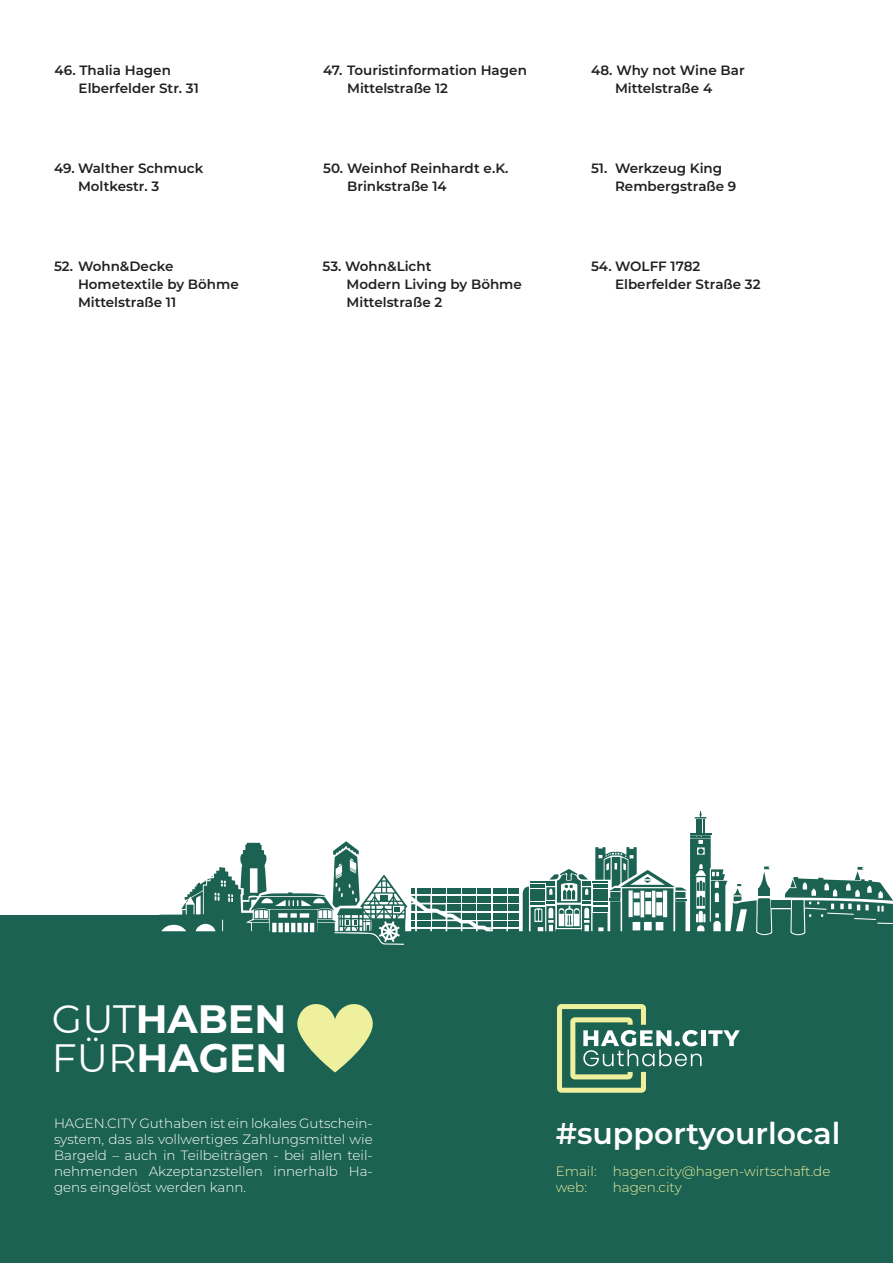
<style>
.page{position:relative;width:893px;height:1263px;background:#fff}
.page>*{position:absolute;margin:0;border:0;box-sizing:border-box;transform-origin:0 0}
.t1{font:700 39.45px/39.5px "Montserrat";color:#fff}
.t2{font:600 30px "Montserrat";color:#fff}
.t3{font:600 13.5px/18px "Montserrat";color:#231f20}
.t4{font:300 13.5px/16.2px "Montserrat";color:#fff;text-align:justify}
.t5{font:300 13.5px/16.2px "Montserrat";color:#eff09e}
.s1{font-weight:400}
</style>
<div class="page">
<div style="left:0;top:946px;width:893px;height:317px;background:#1b6252"></div>
<svg style="left:159px;top:838px;width:734px;height:108px"></svg>
<svg style="left:757px;top:898px;width:14px;height:36px"></svg>
<div style="left:771px;top:900px;width:20px;height:8px;background:#1b6252"></div>
<svg style="left:711px;top:869px;width:14px;height:11px"></svg>
<div style="left:493px;top:896px;width:13px;height:7px;background:#1b6252"></div>
<div style="left:493px;top:913px;width:13px;height:6px;background:#1b6252"></div>
<div style="left:493px;top:904px;width:13px;height:7px;background:#1b6252"></div>
<div style="left:493px;top:921px;width:13px;height:6px;background:#1b6252"></div>
<div style="left:759px;top:889px;width:11px;height:7px;background:#1b6252"></div>
<div style="left:493px;top:888px;width:13px;height:6px;background:#1b6252"></div>
<div style="left:508px;top:913px;width:11px;height:6px;background:#1b6252"></div>
<div style="left:508px;top:896px;width:11px;height:7px;background:#1b6252"></div>
<div style="left:508px;top:904px;width:11px;height:7px;background:#1b6252"></div>
<div style="left:508px;top:921px;width:11px;height:6px;background:#1b6252"></div>
<div style="left:508px;top:888px;width:11px;height:6px;background:#1b6252"></div>
<svg style="left:690px;top:811px;width:21px;height:27px"></svg>
<svg style="left:785px;top:867px;width:108px;height:68px"></svg>
<svg style="left:759px;top:866px;width:11px;height:22px"></svg>
<svg style="left:733px;top:884px;width:9px;height:17px"></svg>
<svg style="left:411px;top:888px;width:80px;height:42px"></svg>
<svg style="left:181px;top:876px;width:32px;height:33px"></svg>
<svg style="left:383px;top:925px;width:13px;height:13px"></svg>
<svg style="left:697px;top:881px;width:8px;height:25px"></svg>
<svg style="left:380px;top:895px;width:8px;height:5px"></svg>
<svg style="left:394px;top:908px;width:6px;height:4px"></svg>
<svg style="left:698px;top:848px;width:6px;height:6px"></svg>
<svg style="left:240px;top:841px;width:120px;height:83px"></svg>
<svg style="left:530px;top:847px;width:157px;height:81px"></svg>
<div style="left:0;top:915px;width:161px;height:46px;background:#1b6252"></div>
<svg style="left:297px;top:1004px;width:76px;height:68px"></svg>
<hr style="left:701px;top:1030px;width:4px;height:16px;background:#fff">
<svg style="left:708px;top:1030px;width:32px;height:16px"></svg>
<svg style="left:557px;top:1004px;width:145px;height:89px"></svg>
<p class="t3" style="left:79px;top:61px;width:122px;text-indent:-24px">46. Thalia Hagen<br>Elberfelder Str. 31</p>
<p class="t3" style="left:347px;top:61px;width:181px;text-indent:-24px">47. Touristinformation Hagen<br>Mittelstraße 12</p>
<p class="t3" style="left:615px;top:61px;width:131px;text-indent:-24px">48. Why not Wine Bar<br>Mittelstraße 4</p>
<p class="t3" style="left:78px;top:159px;width:127px;text-indent:-24px">49. Walther Schmuck<br>Moltkestr. 3</p>
<p class="t3" style="left:347px;top:159px;width:163px;text-indent:-24px">50. Weinhof Reinhardt e.K.<br>Brinkstraße 14</p>
<p class="t3" style="left:615px;top:159px;width:123px;text-indent:-24px">51. Werkzeug King<br>Rembergstraße 9</p>
<p class="t3" style="left:78px;top:257px;width:162px;text-indent:-24px">52. Wohn&amp;Decke<br>Hometextile by Böhme<br>Mittelstraße 11</p>
<p class="t3" style="left:347px;top:257px;width:177px;text-indent:-24px">53. Wohn&amp;Licht<br>Modern Living by Böhme<br>Mittelstraße 2</p>
<p class="t3" style="left:615px;top:256px;width:147px;text-indent:-24px">54. WOLFF 1782<br>Elberfelder Straße 32</p>
<h1 class="t1" style="left:52px;top:997px;width:237px"><span class="s1">GUT</span>HABEN<br><span class="s1">FÜR</span>HAGEN</h1>
<p class="t4" style="left:54px;top:1114px;width:320px">HAGEN.CITY Guthaben ist ein lokales Gutschein&shy;system, das als vollwertiges Zahlungsmittel wie Bargeld – auch in Teilbeiträgen - bei allen teil&shy;nehmenden Akzeptanzstellen innerhalb Ha&shy;gens eingelöst werden kann.</p>
<h2 class="t2" style="left:556px;top:1112px;width:286px">#supportyourlocal</h2>
<p class="t5" style="left:556px;top:1163px;width:276px">Email: hagen.city@hagen-wirtschaft.de web:</p>
<p class="t5" style="left:613px;top:1179px;width:71px">hagen.city</p>
</div>
